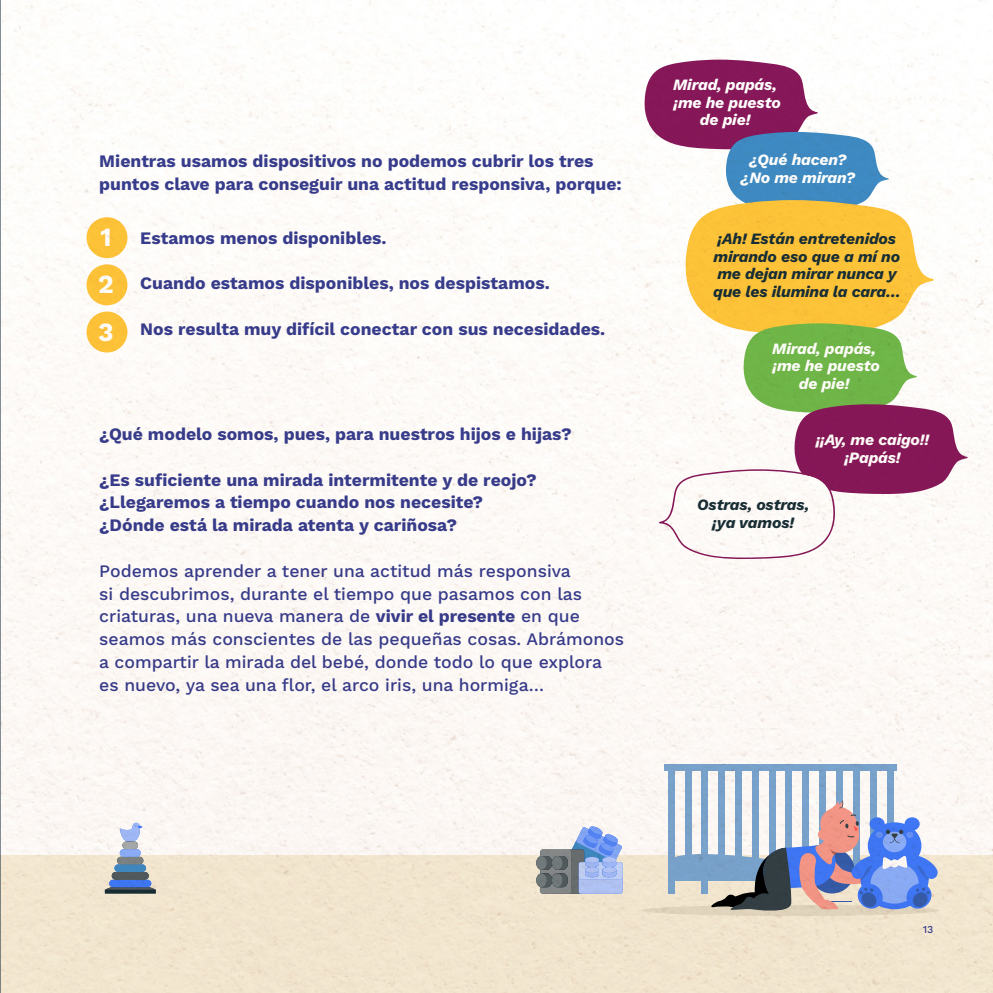
<style>
.page{position:relative;width:993px;height:993px;background:#fff}
.page>*{position:absolute;margin:0;border:0;box-sizing:border-box;transform-origin:0 0}
.t1{font:700 26.25px/47.1px "Work Sans";color:#fff;text-align:justify}
.t2{font:700 17.5px/22.8px "Work Sans";color:#383d8f}
.t3{font:500 17.5px/22.8px "Work Sans";color:#383d8f}
.t4{font:italic 700 15.75px/17.5px "Work Sans";letter-spacing:-.01em;color:#fff;text-align:center}
.t5{font:italic 700 15.75px/17.5px "Work Sans";letter-spacing:-.01em;color:#192f36}
.t6{font:500 10.5px "Work Sans";color:#383d8f}
.s1{font-weight:700}
</style>
<div class="page">
<img style="left:0;top:0;width:992px;height:992px">
<p class="t2" style="left:99px;top:151px;width:524px">Mientras usamos dispositivos no podemos cubrir los tres puntos clave para conseguir una actitud responsiva, porque:</p>
<h1 class="t1" style="left:98px;top:215px;width:17px">1<br>2<br>3</h1>
<p class="t2" style="left:140px;top:227px;width:248px">Estamos menos disponibles.</p>
<p class="t2" style="left:140px;top:273px;width:411px">Cuando estamos disponibles, nos despistamos.</p>
<p class="t2" style="left:140px;top:318px;width:466px">Nos resulta muy difícil conectar con sus necesidades.</p>
<p class="t2" style="left:99px;top:423px;width:473px">¿Qué modelo somos, pues, para nuestros hijos e hijas?</p>
<p class="t2" style="left:99px;top:469px;width:438px">¿Es suficiente una mirada intermitente y de reojo? ¿Llegaremos a tiempo cuando nos necesite? ¿Dónde está la mirada atenta y cariñosa?</p>
<p class="t3" style="left:99px;top:560px;width:526px">Podemos aprender a tener una actitud más responsiva<br>si descubrimos, durante el tiempo que pasamos con las criaturas, una nueva manera de <span class="s1">vivir el presente</span> en que seamos más conscientes de las pequeñas cosas. Abrámonos a compartir la mirada del bebé, donde todo lo que explora es nuevo, ya sea una flor, el arco iris, una hormiga…</p>
<p class="t4" style="left:673px;top:75px;width:109px">Mirad, papás, ¡me he puesto de pie!</p>
<p class="t4" style="left:740px;top:150px;width:116px">¿Qué hacen? ¿No me miran?</p>
<p class="t5" style="left:713px;top:229px;width:189px">¡Ah! Están entretenidos mirando eso que a mí no me dejan mirar nunca y que les ilumina la cara…</p>
<p class="t4" style="left:772px;top:338px;width:109px">Mirad, papás, ¡me he puesto de pie!</p>
<p class="t4" style="left:815px;top:430px;width:115px">¡¡Ay, me caigo!! ¡Papás!</p>
<p class="t5" style="left:697px;top:495px;width:113px;text-align:center">Ostras, ostras, ¡ya vamos!</p>
<p class="t6" style="left:922px;top:923px;width:12px">13</p>
</div>
